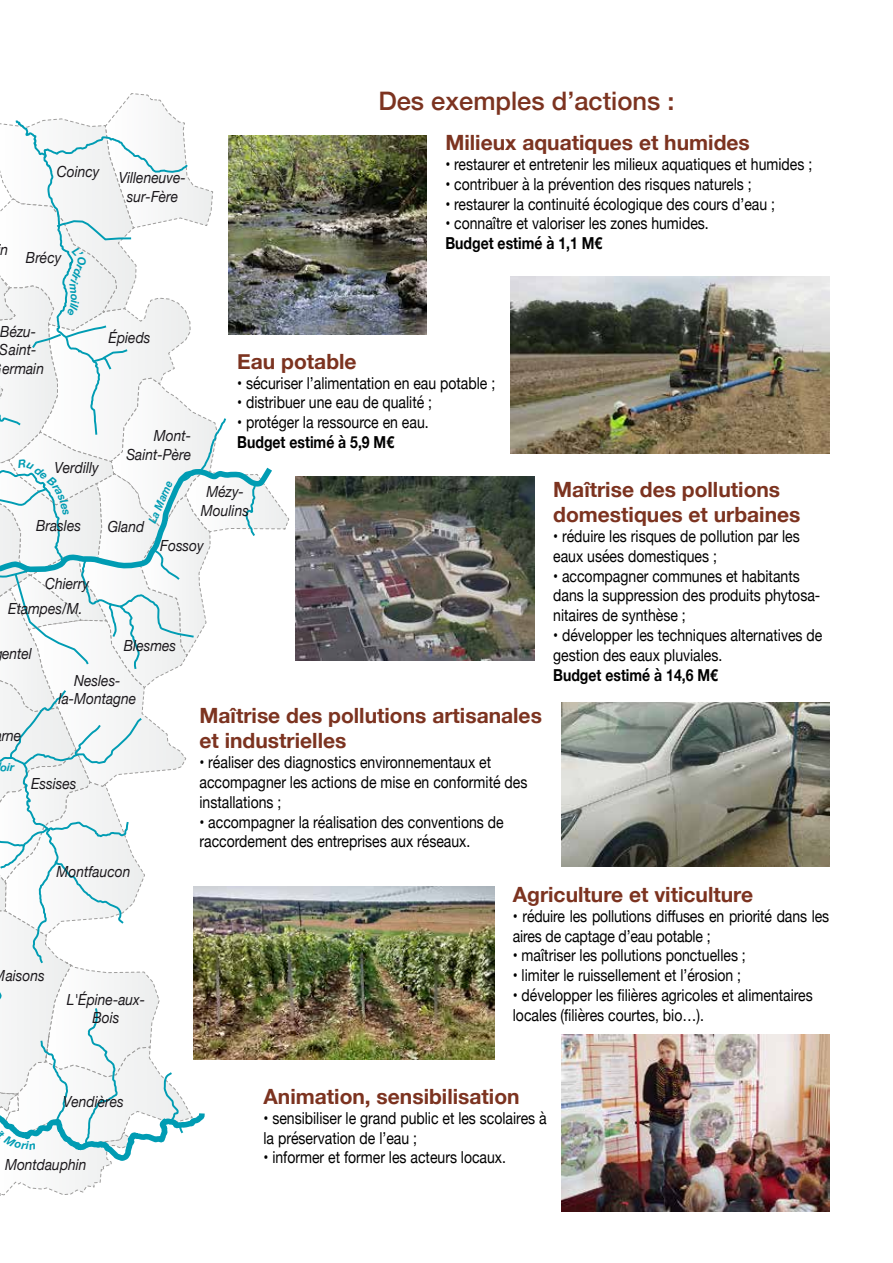
<style>
.page{position:relative;width:893px;height:1263px;background:#fff}
.page>*{position:absolute;margin:0;border:0;box-sizing:border-box;transform-origin:0 0}
.t1{font:500 25.5px "Helvetica Neue";color:#7c3320}
.t2{font:700 21px/25.2px "Helvetica Neue";color:#7c3320}
.t3{font:16.5px/19.8px "Helvetica Neue";color:#000;scale:.85 1}
.t4{font:700 16.5px "Helvetica Neue";color:#000;scale:.85 1}
.t5{font:italic 15.3px/18.1px "Helvetica Neue";color:#1b181c;text-align:center;scale:.9 1}
.t6{font:italic 700 11.1px "Helvetica Neue";color:#009cb3;scale:.9 1}
</style>
<div class="page">
<img style="left:290px;top:886px;width:205px;height:173px">
<img style="left:561px;top:1035px;width:268px;height:177px">
<img style="left:510px;top:276px;width:319px;height:177px">
<img style="left:290px;top:135px;width:136px;height:199px">
<img style="left:296px;top:476px;width:238px;height:185px">
<img style="left:561px;top:703px;width:268px;height:163px">
<svg style="left:0;top:93px;width:290px;height:1103px"></svg>
<p class="t5" style="left:57px;top:163px;width:49px">Coincy</p>
<p class="t5" style="left:1px;top:241px;width:10px">n</p>
<p class="t5" style="left:26px;top:249px;width:41px">Brécy</p>
<p class="t5" style="left:119px;top:170px;width:76px">Villeneuve&shy;sur-Fère</p>
<p class="t5" style="left:0;top:324px;width:50px;text-align:left">Bézu-<br>Saint&shy;ermain</p>
<p class="t5" style="left:109px;top:330px;width:48px">Épieds</p>
<p class="t5" style="left:54px;top:460px;width:51px">Verdilly</p>
<p class="t5" style="left:126px;top:428px;width:74px;text-align:right">Mont-<br>Saint-Père</p>
<h1 class="t1" style="left:378px;top:80px;width:298px">Des exemples d’actions :</h1>
<p class="t2" style="left:445px;top:131px;width:306px">Milieux aquatiques et humides</p>
<p class="t3" style="left:445px;top:155px;width:433px">• restaurer et entretenir les milieux aquatiques et humides ;</p>
<p class="t3" style="left:445px;top:175px;width:362px">• contribuer à la prévention des risques naturels ;</p>
<p class="t3" style="left:445px;top:195px;width:389px">• restaurer la continuité écologique des cours d’eau ;</p>
<p class="t3" style="left:445px;top:215px;width:311px">• connaître et valoriser les zones humides.</p>
<p class="t4" style="left:445px;top:230px;width:186px">Budget estimé à 1,1 M€</p>
<p class="t2" style="left:237px;top:349px;width:121px">Eau potable</p>
<p class="t3" style="left:237px;top:374px;width:305px">• sécuriser l’alimentation en eau potable ;</p>
<p class="t3" style="left:237px;top:394px;width:231px">• distribuer une eau de qualité ;</p>
<p class="t3" style="left:237px;top:413px;width:227px">• protéger la ressource en eau.</p>
<p class="t4" style="left:237px;top:429px;width:186px">Budget estimé à 5,9 M€</p>
<p class="t6" style="left:144px;top:519px;width:51px;rotate:-67deg">La Marne</p>
<p class="t2" style="left:553px;top:477px;width:249px">Maîtrise des pollutions domestiques et urbaines</p>
<p class="t3" style="left:553px;top:527px;width:291px">• réduire les risques de pollution par les eaux usées domestiques ;</p>
<p class="t3" style="left:553px;top:567px;width:316px">• accompagner communes et habitants dans la suppression des produits phytosa&shy;nitaires de synthèse ;</p>
<p class="t3" style="left:553px;top:626px;width:318px">• développer les techniques alternatives de gestion des eaux pluviales.</p>
<p class="t4" style="left:553px;top:662px;width:195px">Budget estimé à 14,6 M€</p>
<p class="t5" style="left:201px;top:484px;width:55px">Mézy-<br>Moulins</p>
<p class="t5" style="left:36px;top:518px;width:51px">Brasles</p>
<p class="t5" style="left:108px;top:518px;width:42px">Gland</p>
<p class="t5" style="left:160px;top:538px;width:50px">Fossoy</p>
<p class="t5" style="left:8px;top:571px;width:91px;line-height:25.5px;text-align:left;text-indent:37px">Chierry<br>Etampes/M.</p>
<p class="t5" style="left:124px;top:637px;width:60px">Blesmes</p>
<p class="t5" style="left:2px;top:646px;width:35px">entel</p>
<p class="t5" style="left:59px;top:672px;width:88px">Nesles&shy;la-Montagne</p>
<p class="t2" style="left:199px;top:703px;width:344px">Maîtrise des pollutions artisanales et industrielles</p>
<p class="t3" style="left:199px;top:753px;width:387px">• réaliser des diagnostics environnementaux et accompagner les actions de mise en conformité des installations ;</p>
<p class="t3" style="left:199px;top:813px;width:359px">• accompagner la réalisation des conventions de raccordement des entreprises aux réseaux.</p>
<p class="t2" style="left:513px;top:882px;width:242px">Agriculture et viticulture</p>
<p class="t3" style="left:513px;top:907px;width:374px">• réduire les pollutions diffuses en priorité dans les aires de captage d’eau potable ;</p>
<p class="t3" style="left:513px;top:947px;width:276px">• maîtriser les pollutions ponctuelles ;</p>
<p class="t3" style="left:513px;top:966px;width:270px">• limiter le ruissellement et l’érosion ;</p>
<p class="t3" style="left:513px;top:986px;width:354px">• développer les filières agricoles et alimentaires locales (filières courtes, bio…).</p>
<p class="t5" style="left:2px;top:727px;width:23px">rne</p>
<p class="t5" style="left:31px;top:775px;width:52px">Essises</p>
<p class="t5" style="left:57px;top:864px;width:84px">Montfaucon</p>
<p class="t5" style="left:6px;top:968px;width:45px">aisons</p>
<p class="t5" style="left:67px;top:991px;width:89px">L'Épine-aux-<br>Bois</p>
<p class="t5" style="left:63px;top:1094px;width:69px">Vendières</p>
<p class="t5" style="left:5px;top:1156px;width:92px">Montdauphin</p>
<p class="t2" style="left:264px;top:1084px;width:258px">Animation, sensibilisation</p>
<p class="t3" style="left:264px;top:1109px;width:335px">• sensibiliser le grand public et les scolaires à la préservation de l’eau ;</p>
<p class="t3" style="left:264px;top:1148px;width:287px">• informer et former les acteurs locaux.</p>
</div>
